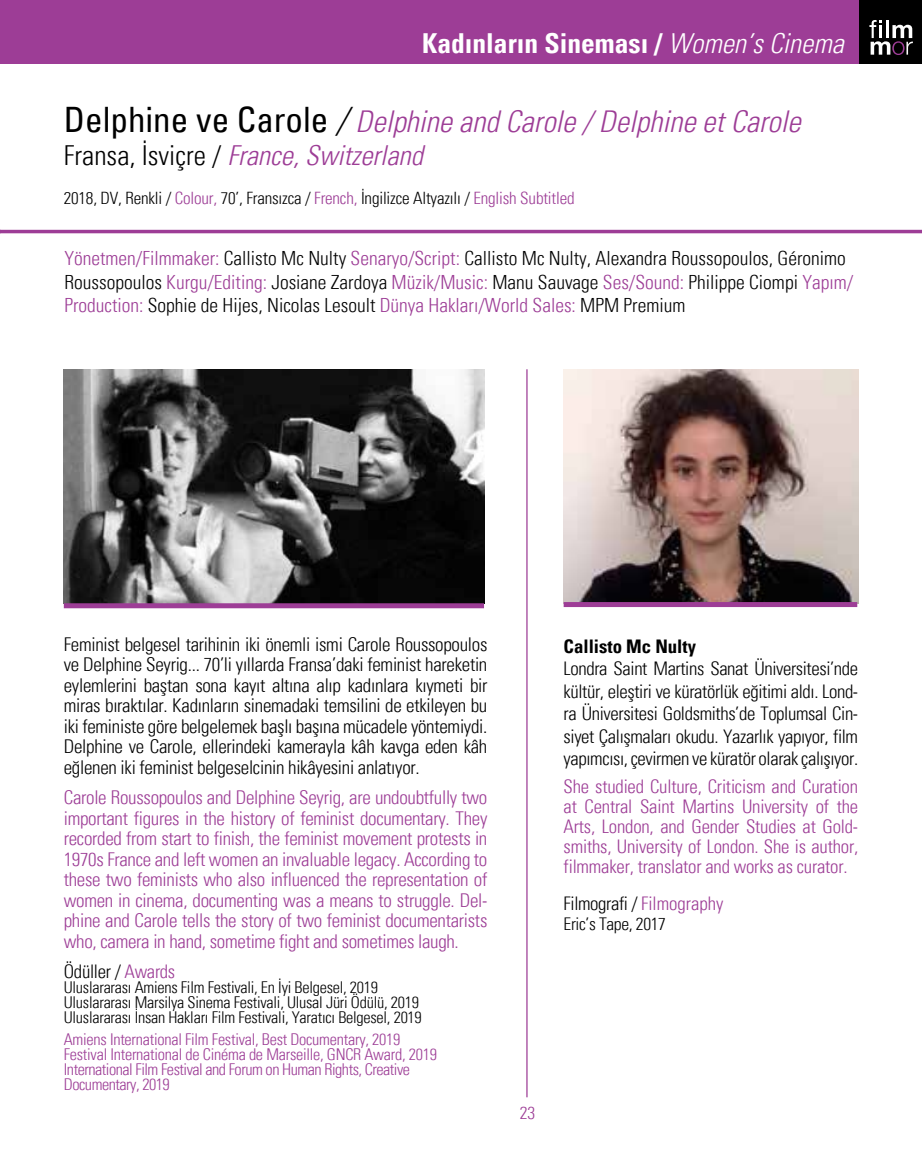
<style>
.page{position:relative;width:922px;height:1170px;background:#fff}
.page>*{position:absolute;margin:0;border:0;box-sizing:border-box;transform-origin:0 0}
.t1{font:30px "Univers Con Lig Ita";color:#9d3d96}
.t2{font:27.5px "Univers Con Lig Ita";color:#9d3d96}
.t3{font:700 27.5px "Univers Con";color:#fff}
.t4{font:300 19.5px/23.5px "Univers Con";color:#000}
.t5{font:300 19px/20.5px "Univers Con";letter-spacing:-.015em;color:#9d3d96;text-align:justify}
.t6{font:300 19px/20.5px "Univers Con";letter-spacing:-.015em;color:#000;text-align:justify}
.t7{font:300 18.75px/22.5px "Univers Con";letter-spacing:-.02em;color:#000;text-align:justify}
.t8{font:300 18.75px/20px "Univers Con";letter-spacing:-.01em;color:#9d3d96;text-align:justify}
.t9{font:300 18.75px "Univers Con";color:#000}
.t10{font:700 18.75px "Univers Con";color:#000}
.t11{font:300 17.5px "Univers Con";letter-spacing:-.02em;color:#000}
.t12{font:300 17.5px "Univers Con";color:#9d3d96}
.t13{font:300 17px "Univers Con";letter-spacing:-.01em;color:#000}
.t14{font:300 16.25px/15px "Univers Con";letter-spacing:-.015em;color:#9d3d96}
.t15{font:300 16.25px/15px "Univers Con";letter-spacing:-.015em;color:#000}
.s1{font-family:"Univers Con Lig Ita";font-weight:400}
.s2{font-family:"Univers Con";font-size:35px;color:#000}
.s3{font-size:35px;color:#000}
.s4{font-family:"Univers Con";font-weight:300;color:#000}
.s5{color:#9d3d96}
</style>
<div class="page">
<div style="left:0;top:0;width:921px;height:64px;background:#9d3d96"></div>
<div style="left:858px;top:0;width:63px;height:64px;background:#000"></div>
<svg style="left:869px;top:20px;width:43px;height:35px"></svg>
<hr style="left:526px;top:369px;width:1px;height:728px;background:#9d3d96">
<hr style="left:0;top:230px;width:921px;height:3px;background:#9d3d96">
<img style="left:563px;top:369px;width:294px;height:233px">
<div style="left:563px;top:602px;width:294px;height:5px;background:#9d3d96"></div>
<img style="left:64px;top:369px;width:420px;height:234px">
<div style="left:64px;top:603px;width:420px;height:5px;background:#9d3d96"></div>
<h2 class="t3" style="left:422px;top:26px;width:423px">Kadınların Sineması / <span class="s1">Women’s Cinema</span></h2>
<h1 class="t1" style="left:64px;top:103px;width:738px"><span class="s2">Delphine ve Carole</span> <span class="s3">/</span> Delphine and Carole / Delphine et Carole</h1>
<h2 class="t2" style="left:64px;top:138px;width:360px"><span class="s4">Fransa, İsviçre /</span> France, Switzerland</h2>
<p class="t13" style="left:64px;top:188px;width:512px">2018, DV, Renkli / <span class="s5">Colour,</span> 70’, Fransızca / <span class="s5">French,</span> İngilizce Altyazılı / <span class="s5">English Subtitled</span></p>
<p class="t4" style="left:64px;top:246px;width:790px"><span class="s5">Yönetmen/Filmmaker:</span> Callisto Mc Nulty <span class="s5">Senaryo/Script:</span> Callisto Mc Nulty, Alexandra Roussopoulos, Géronimo<br>Roussopoulos <span class="s5">Kurgu/Editing:</span> Josiane Zardoya <span class="s5">Müzik/Music:</span> Manu Sauvage <span class="s5">Ses/Sound:</span> Philippe Ciompi <span class="s5">Yapım/<br>Production:</span> Sophie de Hijes, Nicolas Lesoult <span class="s5">Dünya Hakları/World Sales:</span> MPM Premium</p>
<p class="t6" style="left:64px;top:633px;width:425px">Feminist belgesel tarihinin iki önemli ismi Carole Roussopoulos ve Delphine Seyrig... 70’li yıllarda Fransa’daki feminist hareketin eylemlerini baştan sona kayıt altına alıp kadınlara kıymeti bir miras bıraktılar. Kadınların sinemadaki temsilini de etkileyen bu iki feministe göre belgelemek başlı başına mücadele yöntemiydi.<br>Delphine ve Carole, ellerindeki kamerayla kâh kavga eden kâh eğlenen iki feminist belgeselcinin hikâyesini anlatıyor.</p>
<p class="t5" style="left:64px;top:787px;width:425px">Carole Roussopoulos and Delphine Seyrig, are undoubtfully two important figures in the history of feminist documentary. They recorded from start to finish, the feminist movement protests in 1970s France and left women an invaluable legacy. According to these two feminists who also influenced the representation of women in cinema, documenting was a means to struggle. Del&shy;phine and Carole tells the story of two feminist documentarists who, camera in hand, sometime fight and sometimes laugh.</p>
<p class="t7" style="left:64px;top:959px;width:113px">Ödüller / <span class="s5">Awards</span></p>
<p class="t15" style="left:64px;top:979px;width:359px">Uluslararası Amiens Film Festivali, En İyi Belgesel, 2019<br>Uluslararası Marsilya Sinema Festivali, Ulusal Jüri Ödülü, 2019<br>Uluslararası İnsan Hakları Film Festivali, Yaratıcı Belgesel, 2019</p>
<p class="t14" style="left:64px;top:1031px;width:374px">Amiens International Film Festival, Best Documentary, 2019<br>Festival International de Cinéma de Marseille, GNCR Award, 2019<br>International Film Festival and Forum on Human Rights, Creative Documentary, 2019</p>
<p class="t10" style="left:563px;top:634px;width:134px">Callisto Mc Nulty</p>
<p class="t7" style="left:563px;top:657px;width:296px">Londra Saint Martins Sanat Üniversitesi’nde kültür, eleştiri ve küratörlük eğitimi aldı. Lond&shy;ra Üniversitesi Goldsmiths’de Toplumsal Cin&shy;siyet Çalışmaları okudu. Yazarlık yapıyor, film yapımcısı, çevirmen ve küratör olarak çalışıyor.</p>
<p class="t8" style="left:563px;top:775px;width:296px">She studied Culture, Criticism and Curation at Central Saint Martins University of the Arts, London, and Gender Studies at Gold&shy;smiths, University of London. She is author, filmmaker, translator and works as curator.</p>
<p class="t9" style="left:563px;top:891px;width:161px">Filmografi / <span class="s5">Filmography</span></p>
<p class="t11" style="left:563px;top:912px;width:104px">Eric’s Tape, 2017</p>
<p class="t12" style="left:519px;top:1101px;width:17px">23</p>
<p class="t12" style="left:519px;top:1110px;width:17px">23</p>
</div>
